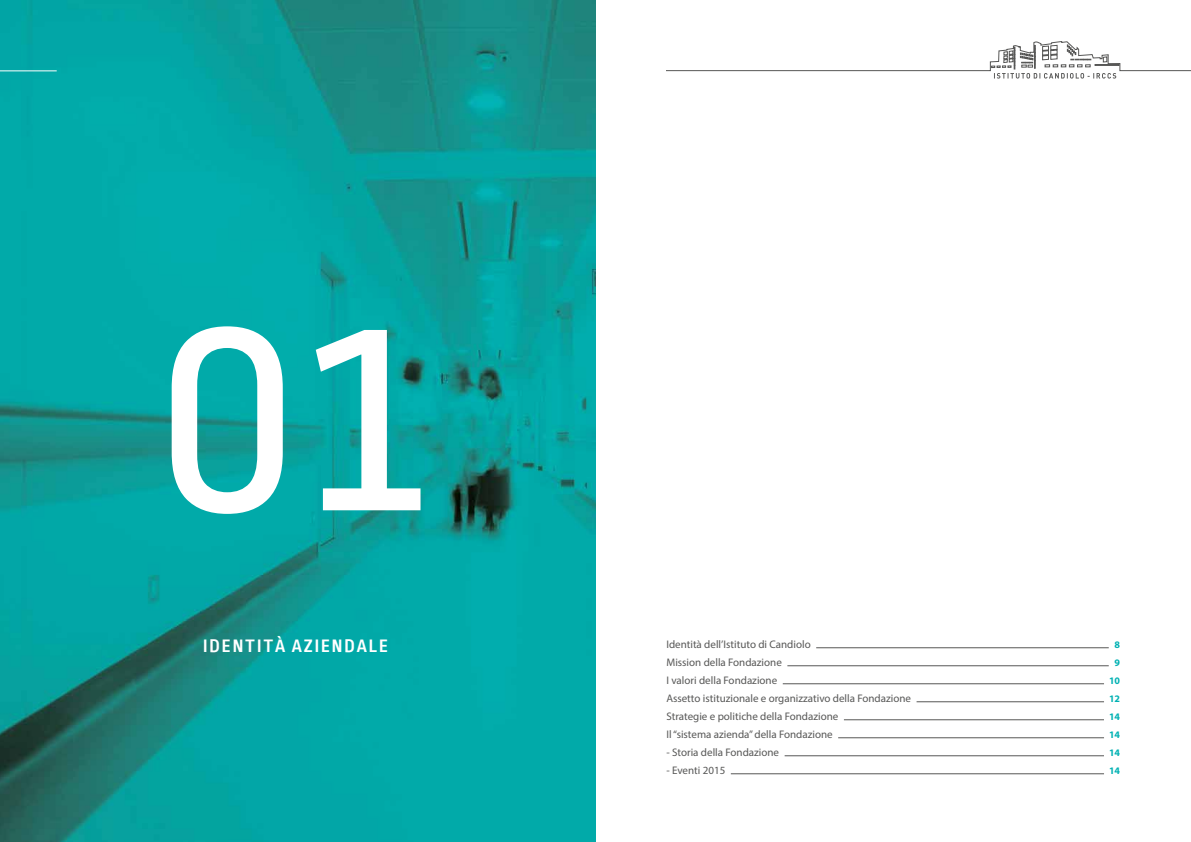
<style>
.page{position:relative;width:1191px;height:842px;background:#fff}
.page>*{position:absolute;margin:0;border:0;box-sizing:border-box;transform-origin:0 0}
.t1{font:300px "Ropa Sans";color:#fff}
.t2{font:700 19px "Ropa Sans W01";letter-spacing:.1em;color:#fff}
.t3{font:11px "Myriad Pro";color:#575756}
.t4{font:700 10px "Myriad Pro";color:#00b1b3}
</style>
<div class="page">
<img style="left:0;top:0;width:595px;height:842px">
<svg style="left:666px;top:41px;width:525px;height:38px"></svg>
<hr style="left:816px;top:648px;width:292px;height:1px;background:#575756">
<hr style="left:787px;top:666px;width:321px;height:1px;background:#575756">
<hr style="left:782px;top:684px;width:322px;height:1px;background:#575756">
<hr style="left:916px;top:702px;width:188px;height:1px;background:#575756">
<hr style="left:844px;top:720px;width:260px;height:1px;background:#575756">
<hr style="left:838px;top:738px;width:266px;height:1px;background:#575756">
<hr style="left:784px;top:756px;width:320px;height:1px;background:#575756">
<hr style="left:731px;top:774px;width:373px;height:1px;background:#575756">
<hr style="left:0;top:70px;width:57px;height:1px;background:#fff">
<h1 class="t1" style="left:149px;top:258px;width:298px">01</h1>
<h2 class="t2" style="left:203px;top:635px;width:186px">IDENTITÀ AZIENDALE</h2>
<p class="t3" style="left:666px;top:637px;width:146px">Identità dell’Istituto di Candiolo</p>
<p class="t4" style="left:1114px;top:639px;width:7px">8</p>
<p class="t3" style="left:666px;top:655px;width:117px">Mission della Fondazione</p>
<p class="t4" style="left:1114px;top:657px;width:7px">9</p>
<p class="t3" style="left:666px;top:673px;width:112px">I valori della Fondazione</p>
<p class="t4" style="left:1109px;top:675px;width:13px">10</p>
<p class="t3" style="left:666px;top:691px;width:246px">Assetto istituzionale e organizzativo della Fondazione</p>
<p class="t4" style="left:1109px;top:693px;width:13px">12</p>
<p class="t3" style="left:666px;top:709px;width:173px">Strategie e politiche della Fondazione</p>
<p class="t4" style="left:1109px;top:711px;width:13px">14</p>
<p class="t3" style="left:666px;top:727px;width:168px">Il “sistema azienda” della Fondazione</p>
<p class="t4" style="left:1109px;top:729px;width:13px">14</p>
<p class="t3" style="left:666px;top:745px;width:114px">- Storia della Fondazione</p>
<p class="t4" style="left:1109px;top:747px;width:13px">14</p>
<p class="t3" style="left:666px;top:763px;width:60px">- Eventi 2015</p>
<p class="t4" style="left:1109px;top:765px;width:13px">14</p>
</div>
